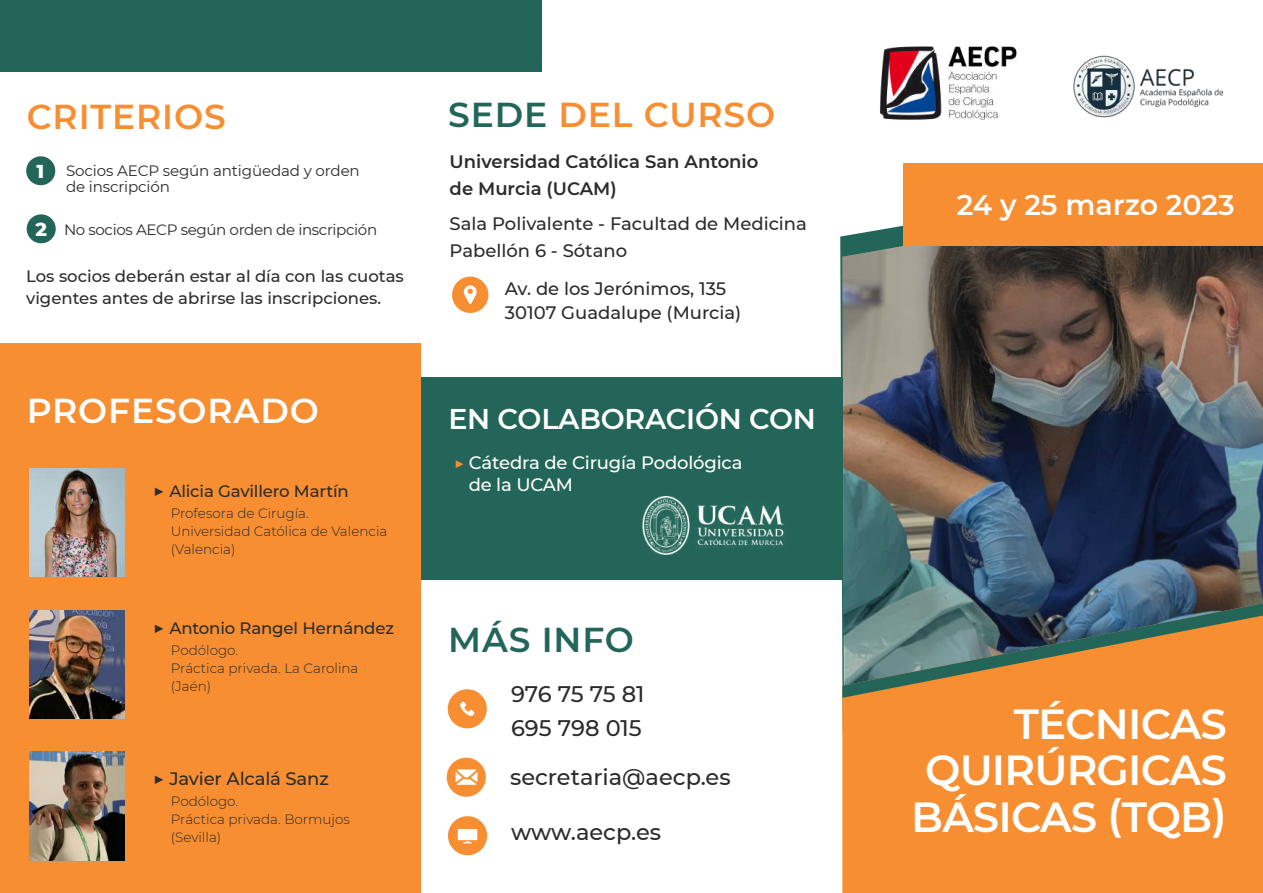
<style>
.page{position:relative;width:1263px;height:893px;background:#fff}
.page>*{position:absolute;margin:0;border:0;box-sizing:border-box;transform-origin:0 0}
.t1{font:600 42px/46.5px "Montserrat";letter-spacing:-.02em;color:#fff;text-align:right}
.t2{font:600 34.5px "Montserrat";letter-spacing:.025em;color:#f78e31}
.t3{font:600 34.5px "Montserrat";letter-spacing:.025em;color:#fff}
.t4{font:600 34.5px "Montserrat";letter-spacing:.025em;color:#236659}
.t5{font:600 28.5px "Montserrat";letter-spacing:-.01em;color:#fff}
.t6{font:500 22.5px/34px "Montserrat";color:#2b2b2c}
.t7{font:500 18px/27px "Montserrat";color:#2b2b2c}
.t8{font:600 18px/27px "Montserrat";color:#2b2b2c}
.t9{font:500 18px "Montserrat";letter-spacing:-.01em;color:#fff}
.t10{font:500 16.5px/22.5px "Montserrat";color:#2b2b2c}
.t11{font:15px/16.5px "Montserrat";letter-spacing:-.01em;color:#2b2b2c}
.t12{font:300 13.5px/18px "Montserrat";color:#2b2b2c}
.s1{font-weight:800;font-size:19.05px;color:#fff}
.s2{color:#236659}
.s3{font-weight:400;color:#f78e31}
.s4{font-weight:400;font-size:19.5px}
</style>
<div class="page">
<img style="left:842px;top:225px;width:421px;height:378px">
<img style="left:880px;top:46px;width:137px;height:74px">
<div style="left:421px;top:377px;width:421px;height:202px;background:#236659"></div>
<div style="left:0;top:344px;width:421px;height:549px;background:#f78e31"></div>
<div style="left:0;top:0;width:542px;height:72px;background:#236659"></div>
<div style="left:452px;top:277px;width:36px;height:36px;background:#f78e31;border-radius:50%"></div>
<svg style="left:463px;top:285px;width:14px;height:19px"></svg>
<div style="left:448px;top:689px;width:39px;height:39px;background:#f78e31;border-radius:50%"></div>
<svg style="left:460px;top:701px;width:14px;height:15px"></svg>
<div style="left:448px;top:816px;width:39px;height:39px;background:#f78e31;border-radius:50%"></div>
<div style="left:458px;top:829px;width:19px;height:11px;background:#fff"></div>
<div style="left:447px;top:758px;width:39px;height:39px;background:#f78e31;border-radius:50%"></div>
<svg style="left:456px;top:769px;width:21px;height:16px"></svg>
<div style="left:26px;top:156px;width:29px;height:29px;background:#236659;border-radius:50%"></div>
<div style="left:27px;top:214px;width:29px;height:29px;background:#236659;border-radius:50%"></div>
<div style="left:842px;top:698px;width:421px;height:195px;background:#f78e31"></div>
<div style="left:903px;top:164px;width:360px;height:82px;background:#f78e31"></div>
<img style="left:642px;top:496px;width:142px;height:59px">
<img style="left:1073px;top:55px;width:151px;height:63px">
<img style="left:30px;top:468px;width:95px;height:108px">
<img style="left:30px;top:610px;width:95px;height:109px">
<img style="left:30px;top:752px;width:95px;height:108px">
<svg style="left:842px;top:603px;width:421px;height:95px;background:#947b54"></svg>
<h2 class="t2" style="left:27px;top:92px;width:201px">CRITERIOS</h2>
<p class="t11" style="left:66px;top:161px;width:295px;text-indent:-30px"><span class="s1">1</span> Socios AECP según antigüedad y orden de inscripción</p>
<p class="t11" style="left:35px;top:221px;width:343px"><span class="s1">2</span> No socios AECP según orden de inscripción</p>
<p class="t10" style="left:26px;top:264px;width:379px">Los socios deberán estar al día con las cuotas vigentes antes de abrirse las inscripciones.</p>
<h2 class="t3" style="left:27px;top:387px;width:294px">PROFESORADO</h2>
<h2 class="t2" style="left:448px;top:91px;width:329px"><span class="s2">SEDE</span> DEL CURSO</h2>
<h3 class="t8" style="left:450px;top:147px;width:310px">Universidad Católica San Antonio de Murcia (UCAM)</h3>
<h3 class="t7" style="left:450px;top:209px;width:359px">Sala Polivalente - Facultad de Medicina<br>Pabellón 6 - Sótano</h3>
<h3 class="t7" style="left:505px;top:276px;width:238px;line-height:24px">Av. de los Jerónimos, 135<br>30107 Guadalupe (Murcia)</h3>
<h3 class="t5" style="left:448px;top:399px;width:369px">EN COLABORACIÓN CON</h3>
<h3 class="t9" style="left:454px;top:450px;width:290px"><span class="s3">▶</span> Cátedra de Cirugía Podológica</h3>
<p class="t10" style="left:153px;top:479px;width:197px"><span class="s4">▶</span> Alicia Gavillero Martín</p>
<h3 class="t9" style="left:469px;top:472px;width:106px">de la UCAM</h3>
<p class="t12" style="left:171px;top:503px;width:218px">Profesora de Cirugía.<br>Universidad Católica de Valencia (Valencia)</p>
<p class="t10" style="left:153px;top:617px;width:243px"><span class="s4">▶</span> Antonio Rangel Hernández</p>
<p class="t12" style="left:171px;top:641px;width:189px">Podólogo.<br>Práctica privada. La Carolina (Jaén)</p>
<h3 class="t7" style="left:153px;top:764px;width:177px"><span class="s4">▶</span> Javier Alcalá Sanz</h3>
<p class="t12" style="left:171px;top:791px;width:180px">Podólogo.<br>Práctica privada. Bormujos (Sevilla)</p>
<h2 class="t4" style="left:448px;top:615px;width:187px">MÁS INFO</h2>
<h3 class="t6" style="left:511px;top:676px;width:135px">976 75 75 81<br>695 798 015</h3>
<h3 class="t6" style="left:510px;top:759px;width:222px">secretaria@aecp.es</h3>
<h3 class="t6" style="left:511px;top:814px;width:152px">www.aecp.es</h3>
<h3 class="t5" style="left:957px;top:185px;width:279px">24 y 25 marzo 2023</h3>
<h1 class="t1" style="left:911px;top:699px;width:317px">TÉCNICAS<br>QUIRÚRGICAS<br>BÁSICAS (TQB)</h1>
</div>
